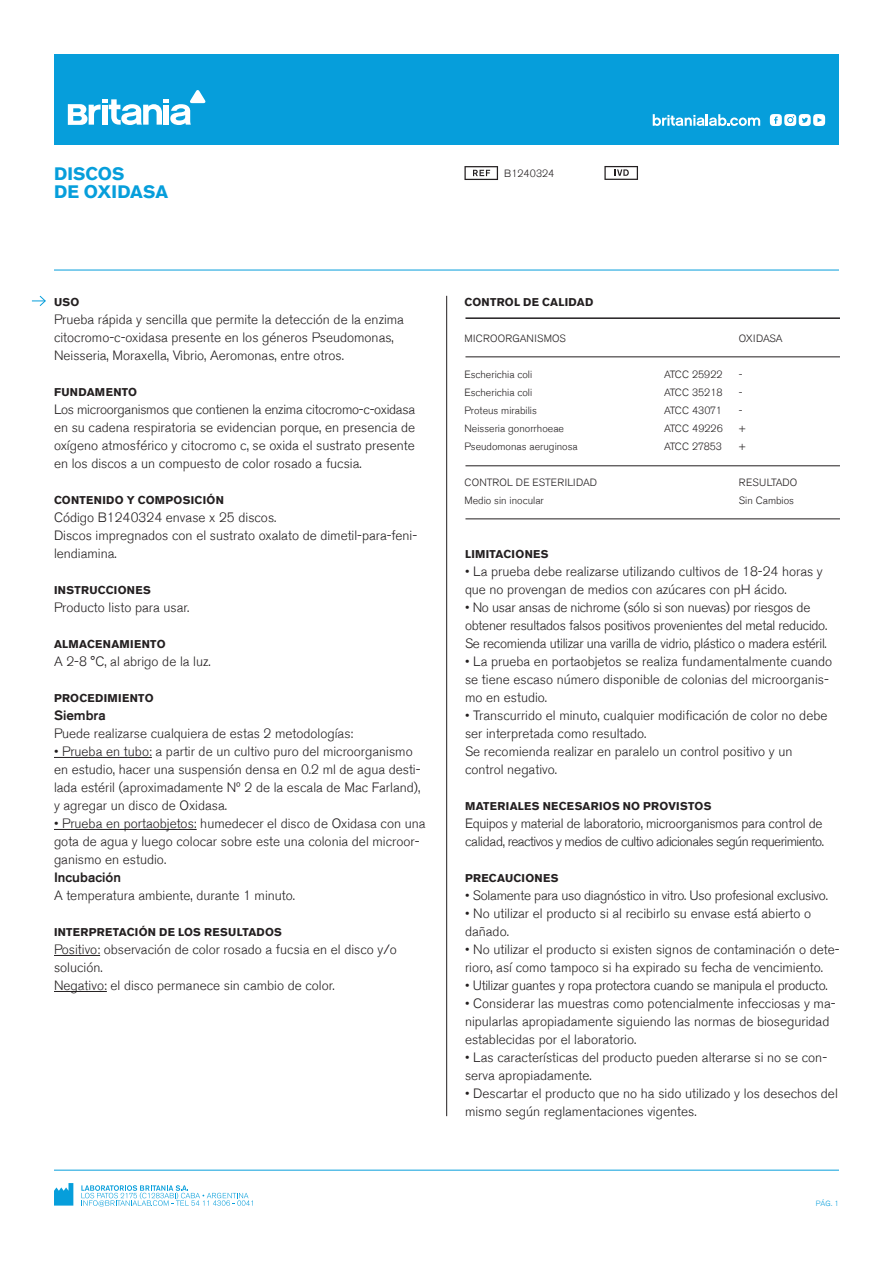
<style>
.page{position:relative;width:893px;height:1263px;background:#fff}
.page>*{position:absolute;margin:0;border:0;box-sizing:border-box;transform-origin:0 0}
.t1{font:700 18px/18px "Akzidenz Grotesk BE";letter-spacing:.005em;color:#069edb}
.t2{font:300 13.5px/18px "Akzidenz Grotesk BE";color:#231f20}
.t3{font:300 13.5px/18px "Akzidenz Grotesk BE";letter-spacing:-.02em;color:#231f20}
.t4{font:500 13.5px "Akzidenz Grotesk BE";color:#231f20}
.t5{font:700 11.25px "Akzidenz Grotesk BE";letter-spacing:.025em;color:#231f20}
.t6{font:300 10.5px/18px "Akzidenz Grotesk BE";color:#231f20}
.t7{font:300 10.5px "Akzidenz Grotesk BE";letter-spacing:.02em;color:#231f20}
.t8{font:300 10.5px "Akzidenz Grotesk BE";letter-spacing:-.04em;color:#231f20}
.t9{font:300 7.5px "Akzidenz Grotesk BE";color:#069edb}
</style>
<div class="page">
<div style="left:54px;top:54px;width:785px;height:90px;background:#069edb"></div>
<svg style="left:68px;top:90px;width:138px;height:35px"></svg>
<svg style="left:653px;top:114px;width:107px;height:12px"></svg>
<svg style="left:770px;top:114px;width:55px;height:12px"></svg>
<svg style="left:464px;top:166px;width:34px;height:14px"></svg>
<svg style="left:604px;top:166px;width:34px;height:14px"></svg>
<hr style="left:54px;top:270px;width:785px;height:1px;background:#069edb">
<hr style="left:54px;top:1170px;width:785px;height:1px;background:#069edb">
<svg style="left:32px;top:295px;width:14px;height:11px"></svg>
<hr style="left:54px;top:757px;width:98px;height:1px;background:#231f20">
<hr style="left:54px;top:829px;width:143px;height:1px;background:#231f20">
<hr style="left:54px;top:955px;width:46px;height:1px;background:#231f20">
<hr style="left:54px;top:991px;width:53px;height:1px;background:#231f20">
<svg style="left:81px;top:1185px;width:172px;height:22px"></svg>
<svg style="left:54px;top:1183px;width:19px;height:22px"></svg>
<hr style="left:446px;top:296px;width:1px;height:820px;background:#231f20">
<hr style="left:465px;top:317px;width:375px;height:2px;background:#231f20">
<hr style="left:465px;top:465px;width:375px;height:1px;background:#231f20">
<hr style="left:465px;top:519px;width:375px;height:1px;background:#231f20">
<hr style="left:465px;top:357px;width:375px;height:1px;background:#231f20">
<h1 class="t1" style="left:54px;top:165px;width:116px">DISCOS<br>DE OXIDASA</h1>
<p class="t6" style="left:504px;top:165px;width:52px">B1240324</p>
<p class="t5" style="left:54px;top:296px;width:27px">USO</p>
<p class="t2" style="left:54px;top:311px;width:351px">Prueba rápida y sencilla que permite la detección de la enzima citocromo-c-oxidasa presente en los géneros Pseudomonas,<br>Neisseria, Moraxella, Vibrio, Aeromonas, entre otros.</p>
<p class="t5" style="left:54px;top:386px;width:85px">FUNDAMENTO</p>
<p class="t2" style="left:54px;top:401px;width:363px;text-align:justify">Los microorganismos que contienen la enzima citocromo-c-oxidasa en su cadena respiratoria se evidencian porque, en presencia de oxígeno atmosférico y citocromo c, se oxida el sustrato presente en los discos a un compuesto de color rosado a fucsia.</p>
<p class="t5" style="left:54px;top:494px;width:171px">CONTENIDO Y COMPOSICIÓN</p>
<p class="t2" style="left:54px;top:509px;width:365px">Código B1240324 envase x 25 discos.<br>Discos impregnados con el sustrato oxalato de dimetil-para-feni&shy;lendiamina.</p>
<p class="t5" style="left:54px;top:584px;width:98px">INSTRUCCIONES</p>
<p class="t2" style="left:54px;top:599px;width:137px">Producto listo para usar.</p>
<p class="t5" style="left:54px;top:638px;width:113px">ALMACENAMIENTO</p>
<p class="t2" style="left:54px;top:653px;width:158px">A 2-8 °C, al abrigo de la luz.</p>
<p class="t5" style="left:54px;top:692px;width:101px">PROCEDIMIENTO</p>
<p class="t4" style="left:54px;top:707px;width:53px">Siembra</p>
<p class="t2" style="left:54px;top:725px;width:301px">Puede realizarse cualquiera de estas 2 metodologías:</p>
<p class="t2" style="left:54px;top:743px;width:368px">• Prueba en tubo: a partir de un cultivo puro del microorganismo en estudio, hacer una suspensión densa en 0.2 ml de agua desti&shy;lada estéril (aproximadamente Nº 2 de la escala de Mac Farland), y agregar un disco de Oxidasa.</p>
<p class="t2" style="left:54px;top:815px;width:373px">• Prueba en portaobjetos: humedecer el disco de Oxidasa con una gota de agua y luego colocar sobre este una colonia del microor&shy;ganismo en estudio.</p>
<p class="t4" style="left:54px;top:869px;width:68px">Incubación</p>
<p class="t2" style="left:54px;top:887px;width:243px">A temperatura ambiente, durante 1 minuto.</p>
<p class="t5" style="left:54px;top:926px;width:229px">INTERPRETACIÓN DE LOS RESULTADOS</p>
<p class="t2" style="left:54px;top:941px;width:344px">Positivo: observación de color rosado a fucsia en el disco y/o solución.<br>Negativo: el disco permanece sin cambio de color.</p>
<p class="t5" style="left:464px;top:296px;width:130px">CONTROL DE CALIDAD</p>
<p class="t7" style="left:464px;top:332px;width:103px">MICROORGANISMOS</p>
<p class="t6" style="left:464px;top:366px;width:69px">Escherichia coli</p>
<p class="t6" style="left:664px;top:366px;width:60px">ATCC 25922</p>
<p class="t6" style="left:464px;top:384px;width:69px">Escherichia coli</p>
<p class="t6" style="left:664px;top:384px;width:60px">ATCC 35218</p>
<p class="t6" style="left:464px;top:402px;width:74px">Proteus mirabilis</p>
<p class="t8" style="left:664px;top:404px;width:60px">ATCC 43071</p>
<p class="t6" style="left:464px;top:420px;width:101px">Neisseria gonorrhoeae</p>
<p class="t6" style="left:664px;top:420px;width:60px">ATCC 49226</p>
<p class="t6" style="left:464px;top:438px;width:115px">Pseudomonas aeruginosa</p>
<p class="t6" style="left:664px;top:438px;width:60px">ATCC 27853</p>
<p class="t6" style="left:464px;top:474px;width:134px">CONTROL DE ESTERILIDAD<br>Medio sin inocular</p>
<p class="t6" style="left:739px;top:330px;width:45px">OXIDASA</p>
<p class="t6" style="left:739px;top:366px;width:9px">- - - + +</p>
<p class="t6" style="left:739px;top:474px;width:60px">RESULTADO<br>Sin Cambios</p>
<p class="t5" style="left:465px;top:548px;width:85px">LIMITACIONES</p>
<p class="t2" style="left:465px;top:563px;width:359px">• La prueba debe realizarse utilizando cultivos de 18-24 horas y que no provengan de medios con azúcares con pH ácido.</p>
<p class="t3" style="left:465px;top:599px;width:364px">• No usar ansas de nichrome (sólo si son nuevas) por riesgos de obtener resultados falsos positivos provenientes del metal reducido.<br>Se recomienda utilizar una varilla de vidrio, plástico o madera estéril.</p>
<p class="t2" style="left:465px;top:653px;width:369px">• La prueba en portaobjetos se realiza fundamentalmente cuando se tiene escaso número disponible de colonias del microorganis&shy;mo en estudio.</p>
<p class="t2" style="left:465px;top:707px;width:364px">• Transcurrido el minuto, cualquier modificación de color no debe ser interpretada como resultado.<br>Se recomienda realizar en paralelo un control positivo y un control negativo.</p>
<p class="t5" style="left:465px;top:800px;width:248px">MATERIALES NECESARIOS NO PROVISTOS</p>
<p class="t3" style="left:465px;top:815px;width:360px">Equipos y material de laboratorio, microorganismos para control de calidad, reactivos y medios de cultivo adicionales según requerimiento.</p>
<p class="t5" style="left:465px;top:872px;width:95px">PRECAUCIONES</p>
<p class="t3" style="left:465px;top:887px;width:364px">• Solamente para uso diagnóstico in vitro. Uso profesional exclusivo.</p>
<p class="t2" style="left:465px;top:905px;width:347px">• No utilizar el producto si al recibirlo su envase está abierto o dañado.</p>
<p class="t2" style="left:465px;top:941px;width:376px">• No utilizar el producto si existen signos de contaminación o dete&shy;rioro, así como tampoco si ha expirado su fecha de vencimiento.</p>
<p class="t3" style="left:465px;top:977px;width:364px">• Utilizar guantes y ropa protectora cuando se manipula el producto.</p>
<p class="t2" style="left:465px;top:995px;width:372px">• Considerar las muestras como potencialmente infecciosas y ma&shy;nipularlas apropiadamente siguiendo las normas de bioseguridad establecidas por el laboratorio.</p>
<p class="t2" style="left:465px;top:1049px;width:364px">• Las características del producto pueden alterarse si no se con&shy;serva apropiadamente.</p>
<p class="t2" style="left:465px;top:1085px;width:374px">• Descartar el producto que no ha sido utilizado y los desechos del mismo según reglamentaciones vigentes.</p>
<p class="t9" style="left:816px;top:1199px;width:25px">PÁG. 1</p>
</div>
